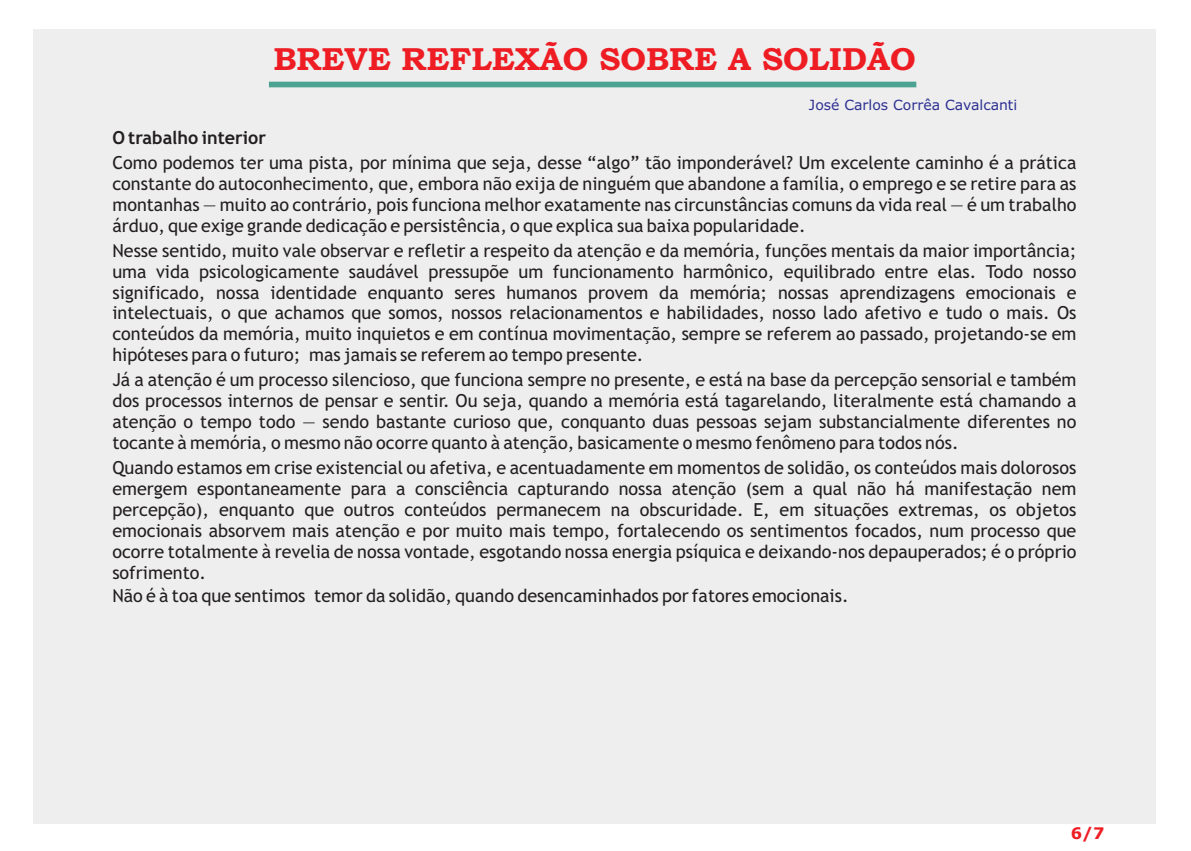
<style>
.page{position:relative;width:1191px;height:851px;background:#fff}
.page>*{position:absolute;margin:0;border:0;box-sizing:border-box;transform-origin:0 0}
.t1{font:32px "Bookman Old Style";color:#ee1d23}
.t2{font:18px/21px "Trebuchet MS";color:#231f20;text-align:justify}
.t3{font:700 18px "Trebuchet MS";color:#231f20}
.t4{font:700 16px "Verdana";color:#ee1d23}
.t5{font:14px "Verdana";color:#2e3092}
</style>
<div class="page">
<div style="left:33px;top:29px;width:1123px;height:794px;background:#eeeeef"></div>
<div style="left:269px;top:82px;width:647px;height:5px;background:#4ca391"></div>
<h1 class="t1" style="left:273px;top:47px;width:643px">BREVE REFLEXÃO SOBRE A SOLIDÃO</h1>
<p class="t5" style="left:809px;top:99px;width:210px">José Carlos Corrêa Cavalcanti</p>
<p class="t3" style="left:112px;top:130px;width:155px">O trabalho interior</p>
<p class="t2" style="left:112px;top:153px;width:965px">Como podemos ter uma pista, por mínima que seja, desse “algo” tão imponderável? Um excelente caminho é a prática constante do autoconhecimento, que, embora não exija de ninguém que abandone a família, o emprego e se retire para as montanhas — muito ao contrário, pois funciona melhor exatamente nas circunstâncias comuns da vida real — é um trabalho árduo, que exige grande dedicação e persistência, o que explica sua baixa popularidade.</p>
<p class="t2" style="left:112px;top:241px;width:965px">Nesse sentido, muito vale observar e refletir a respeito da atenção e da memória, funções mentais da maior importância; uma vida psicologicamente saudável pressupõe um funcionamento harmônico, equilibrado entre elas. Todo nosso significado, nossa identidade enquanto seres humanos provem da memória; nossas aprendizagens emocionais e intelectuais, o que achamos que somos, nossos relacionamentos e habilidades, nosso lado afetivo e tudo o mais. Os conteúdos da memória, muito inquietos e em contínua movimentação, sempre se referem ao passado, projetando-se em hipóteses para o futuro; mas jamais se referem ao tempo presente.</p>
<p class="t2" style="left:112px;top:371px;width:965px">Já a atenção é um processo silencioso, que funciona sempre no presente, e está na base da percepção sensorial e também dos processos internos de pensar e sentir. Ou seja, quando a memória está tagarelando, literalmente está chamando a atenção o tempo todo — sendo bastante curioso que, conquanto duas pessoas sejam substancialmente diferentes no tocante à memória, o mesmo não ocorre quanto à atenção, basicamente o mesmo fenômeno para todos nós.</p>
<p class="t2" style="left:112px;top:459px;width:965px">Quando estamos em crise existencial ou afetiva, e acentuadamente em momentos de solidão, os conteúdos mais dolorosos emergem espontaneamente para a consciência capturando nossa atenção (sem a qual não há manifestação nem percepção), enquanto que outros conteúdos permanecem na obscuridade. E, em situações extremas, os objetos emocionais absorvem mais atenção e por muito mais tempo, fortalecendo os sentimentos focados, num processo que ocorre totalmente à revelia de nossa vontade, esgotando nossa energia psíquica e deixando-nos depauperados; é o próprio sofrimento.</p>
<p class="t2" style="left:112px;top:587px;width:738px">Não é à toa que sentimos temor da solidão, quando desencaminhados por fatores emocionais.</p>
<p class="t4" style="left:1070px;top:826px;width:35px">6/7</p>
</div>
